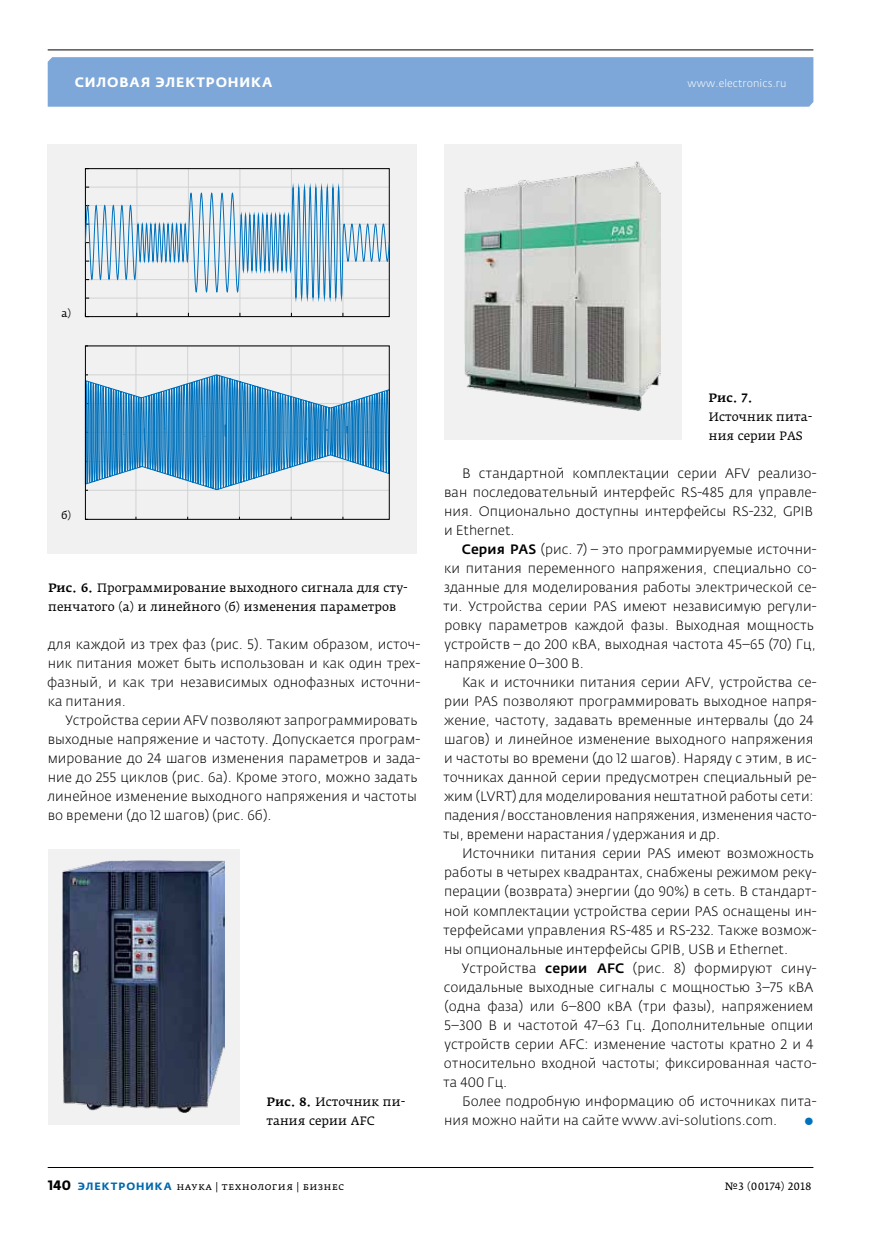
<style>
.page{position:relative;width:881px;height:1234px;background:#fff}
.page>*{position:absolute;margin:0;border:0;box-sizing:border-box;transform-origin:0 0}
.t1{font:300 13.5px/19px "Fedra Sans Pro";letter-spacing:.005em;color:#000}
.t2{font:700 13.5px "Fedra Sans Alt Pro";letter-spacing:.06em;color:#fff}
.t3{font:300 13.5px "Fedra Sans Pro";color:#0072bc}
.t4{font:12px/19px "Fedra Serif A Pro";letter-spacing:.005em;color:#000}
.t5{font:500 12px "Fedra Serif A Pro";color:#000}
.t6{font:10.5px "Fedra Serif A Pro";letter-spacing:.03em;color:#000}
.t7{font:300 10.5px "Fedra Sans Pro";letter-spacing:.015em;color:#fff}
.s1{font-weight:500}
.s2{font-family:"Fedra Sans Pro";font-weight:700;font-size:13.5px}
.s3{font-family:"Fedra Sans Alt Pro";font-weight:700;color:#0068ac}
</style>
<div class="page">
<div style="left:48px;top:57px;width:765px;height:50px;background:#7da7d8"></div>
<hr style="left:48px;top:49px;width:765px;height:1px;background:#000">
<hr style="left:48px;top:1166px;width:765px;height:1px;background:#000">
<div style="left:48px;top:145px;width:369px;height:408px;background:#f1f1f2"></div>
<hr style="left:137px;top:169px;width:1px;height:147px;background:#d1d3d4">
<hr style="left:188px;top:169px;width:1px;height:147px;background:#d1d3d4">
<hr style="left:239px;top:169px;width:1px;height:147px;background:#d1d3d4">
<hr style="left:291px;top:169px;width:1px;height:147px;background:#d1d3d4">
<hr style="left:342px;top:169px;width:1px;height:147px;background:#d1d3d4">
<div style="left:85px;top:168px;width:304px;height:149px;border:1px solid #000"></div>
<svg style="left:85px;top:187px;width:304px;height:112px"></svg>
<hr style="left:85px;top:519px;width:304px;height:1px;background:#d1d3d4">
<hr style="left:136px;top:346px;width:1px;height:173px;background:#d1d3d4">
<hr style="left:187px;top:346px;width:1px;height:173px;background:#d1d3d4">
<hr style="left:239px;top:346px;width:1px;height:173px;background:#d1d3d4">
<hr style="left:291px;top:346px;width:1px;height:173px;background:#d1d3d4">
<hr style="left:342px;top:346px;width:1px;height:173px;background:#d1d3d4">
<svg style="left:87px;top:374px;width:300px;height:117px"></svg>
<div style="left:444px;top:145px;width:237px;height:294px;background:#f1f1f2"></div>
<img style="left:464px;top:162px;width:196px;height:248px">
<div style="left:48px;top:848px;width:191px;height:276px;background:#f1f1f2"></div>
<img style="left:63px;top:860px;width:161px;height:252px">
<p class="t2" style="left:75px;top:74px;width:199px">Силовая электроника</p>
<p class="t7" style="left:687px;top:77px;width:100px">www.electronics.ru</p>
<p class="t6" style="left:61px;top:306px;width:11px">а)</p>
<p class="t6" style="left:61px;top:508px;width:11px">б)</p>
<p class="t4" style="left:48px;top:578px;width:361px"><span class="s1">Рис. 6.</span> Программирование выходного сигнала для сту&shy;пенчатого (а) и линейного (б) изменения параметров</p>
<p class="t1" style="left:47px;top:634px;width:374px;text-align:justify">для каждой из трех фаз (рис. 5). Таким образом, источ&shy;ник питания может быть использован и как один трех&shy;фазный, и как три независимых однофазных источни&shy;ка питания.</p>
<p class="t1" style="left:47px;top:710px;width:374px;text-indent:18px">Устройства серии AFV позволяют запрограммировать выходные напряжение и частоту. Допускается програм&shy;мирование до 24 шагов изменения параметров и зада&shy;ние до 255 циклов (рис. 6а). Кроме этого, можно задать линейное изменение выходного напряжения и частоты во времени (до 12 шагов) (рис. 6б).</p>
<p class="t4" style="left:266px;top:1091px;width:140px"><span class="s1">Рис. 8.</span> Источник пи&shy;тания серии AFC</p>
<p class="t5" style="left:708px;top:390px;width:45px">Рис. 7.</p>
<p class="t4" style="left:708px;top:407px;width:105px">Источник пита&shy;ния серии PAS</p>
<p class="t1" style="left:444px;top:463px;width:374px;text-indent:18px">В стандартной комплектации серии AFV реализо&shy;ван последовательный интерфейс RS‑485 для управле&shy;ния. Опционально доступны интерфейсы RS‑232, GPIB и Ethernet.</p>
<p class="t1" style="left:443px;top:539px;width:375px;text-indent:19px"><span class="s1">Серия PAS</span> (рис. 7) – это программируемые источни&shy;ки питания переменного напряжения, специально со&shy;зданные для моделирования работы электрической се&shy;ти. Устройства серии PAS имеют независимую регули&shy;ровку параметров каждой фазы. Выходная мощность устройств – до 200 кВА, выходная частота 45–65 (70) Гц, напряжение 0–300 В.</p>
<p class="t1" style="left:443px;top:672px;width:375px;text-indent:19px">Как и источники питания серии AFV, устройства се&shy;рии PAS позволяют программировать выходное напря&shy;жение, частоту, задавать временные интервалы (до 24 шагов) и линейное изменение выходного напряжения и частоты во времени (до 12 шагов). Наряду с этим, в ис&shy;точниках данной серии предусмотрен специальный ре&shy;жим (LVRT) для моделирования нештатной работы сети: падения/восстановления напряжения, изменения часто&shy;ты, времени нарастания/ удержания и др.</p>
<p class="t1" style="left:443px;top:844px;width:375px;text-indent:19px">Источники питания серии PAS имеют возможность работы в четырех квадрантах, снабжены режимом реку&shy;перации (возврата) энергии (до 90%) в сеть. В стандарт&shy;ной комплектации устройства серии PAS оснащены ин&shy;терфейсами управления RS‑485 и RS‑232. Также возмож&shy;ны опциональные интерфейсы GPIB, USB и Ethernet.</p>
<p class="t1" style="left:443px;top:958px;width:375px;text-indent:19px">Устройства <span class="s1">серии AFC</span> (рис. 8) формируют сину&shy;соидальные выходные сигналы с мощностью 3–75 кВА (одна фаза) или 6–800 кВА (три фазы), напряжением 5–300 В и частотой 47–63 Гц. Дополнительные опции устройств серии AFC: изменение частоты кратно 2 и 4 относительно входной частоты; фиксированная часто&shy;та 400 Гц.</p>
<p class="t1" style="left:444px;top:1091px;width:374px;text-indent:18px">Более подробную информацию об источниках пита&shy;ния можно найти на сайте www.avi-solutions.com.</p>
<p class="t3" style="left:803px;top:1111px;width:12px">●</p>
<p class="t6" style="left:48px;top:1179px;width:298px"><span class="s2">140</span> <span class="s3">ЭЛЕКТРОНИКА</span> наука | технология | бизнес</p>
<p class="t6" style="left:724px;top:1179px;width:88px">№3 (00174) 2018</p>
</div>
